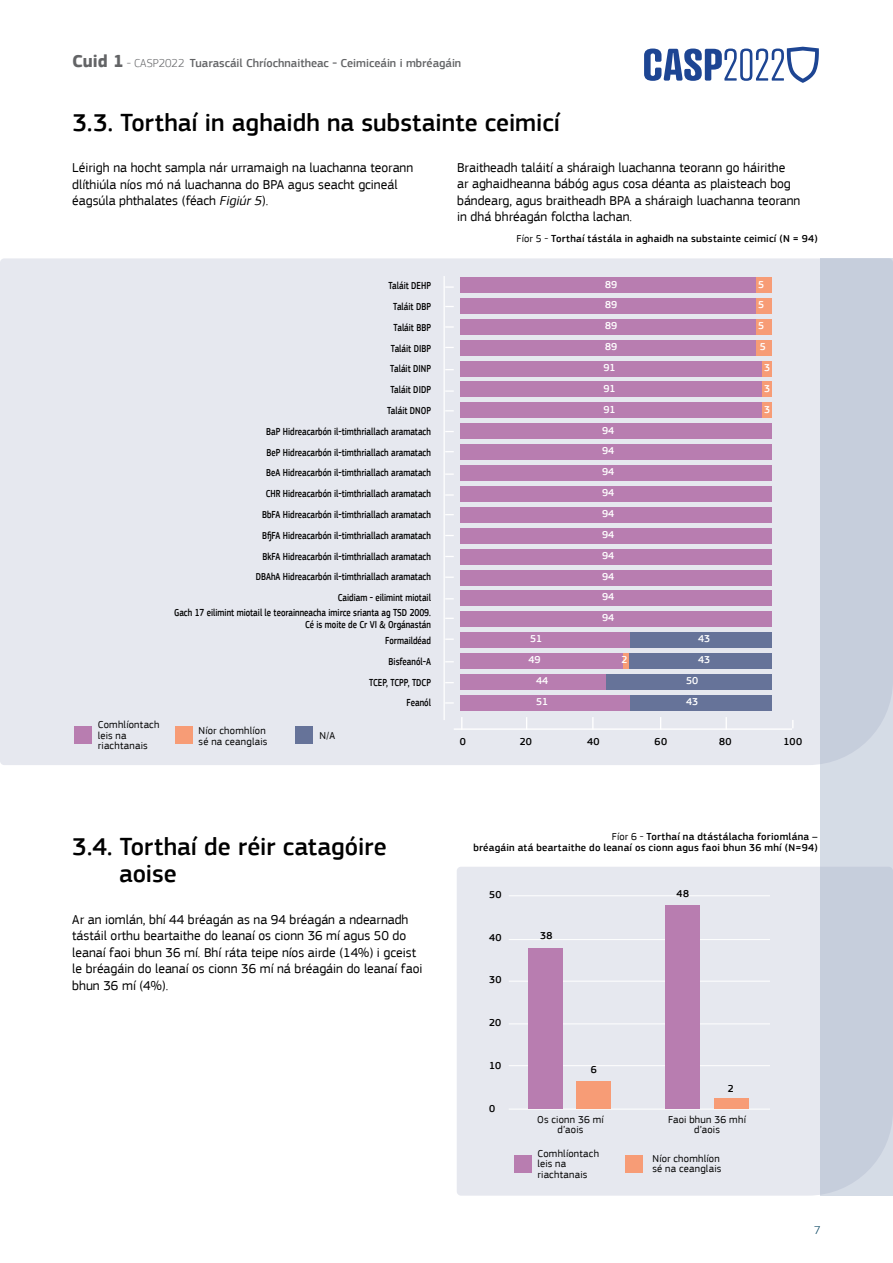
<style>
.page{position:relative;width:893px;height:1263px;background:#fff}
.page>*{position:absolute;margin:0;border:0;box-sizing:border-box;transform-origin:0 0}
.t1{font:500 25.5px/27px "EC Square Sans Pro";color:#000}
.t2{font:13.5px/16.5px "EC Square Sans Pro";color:#000}
.t3{font:500 12px "EC Square Sans Pro";color:#636466}
.t4{font:300 12px "EC Square Sans Pro";color:#02405d}
.t5{font:500 10.5px/20.9px "EC Square Sans Pro";color:#000;text-align:right;scale:.81 1}
.t6{font:500 10.5px/10.5px "EC Square Sans Pro";letter-spacing:.025em;color:#000;text-align:right}
.t7{font:10.5px/10.5px "EC Square Sans Pro";letter-spacing:.025em;color:#000}
.t8{font:500 10.5px/20.9px "EC Square Sans Pro";color:#fff;text-align:justify}
.t9{font:500 10.5px "EC Square Sans Pro";color:#000}
.s1{font-weight:700;font-size:18px}
.s2{font-weight:300}
.s3{font-style:italic}
.s4{font-weight:400}
</style>
<div class="page">
<div style="left:0;top:258px;width:821px;height:507px;background:#e6e8ef"></div>
<div style="left:629px;top:633px;width:143px;height:15px;background:#667399"></div>
<div style="left:629px;top:654px;width:143px;height:15px;background:#667399"></div>
<div style="left:606px;top:674px;width:166px;height:15px;background:#667399"></div>
<div style="left:629px;top:695px;width:143px;height:15px;background:#667399"></div>
<div style="left:755px;top:277px;width:17px;height:15px;background:#f79c76"></div>
<div style="left:755px;top:298px;width:17px;height:15px;background:#f79c76"></div>
<div style="left:755px;top:319px;width:17px;height:15px;background:#f79c76"></div>
<div style="left:755px;top:340px;width:17px;height:15px;background:#f79c76"></div>
<div style="left:762px;top:361px;width:10px;height:15px;background:#f79c76"></div>
<div style="left:762px;top:382px;width:10px;height:15px;background:#f79c76"></div>
<div style="left:762px;top:403px;width:10px;height:15px;background:#f79c76"></div>
<div style="left:622px;top:654px;width:7px;height:15px;background:#f79c76"></div>
<div style="left:460px;top:277px;width:295px;height:15px;background:#b87db0"></div>
<div style="left:460px;top:298px;width:295px;height:15px;background:#b87db0"></div>
<div style="left:460px;top:319px;width:295px;height:15px;background:#b87db0"></div>
<div style="left:460px;top:340px;width:295px;height:15px;background:#b87db0"></div>
<div style="left:460px;top:361px;width:302px;height:15px;background:#b87db0"></div>
<div style="left:460px;top:382px;width:302px;height:15px;background:#b87db0"></div>
<div style="left:460px;top:403px;width:302px;height:15px;background:#b87db0"></div>
<div style="left:460px;top:424px;width:312px;height:15px;background:#b87db0"></div>
<div style="left:460px;top:445px;width:312px;height:15px;background:#b87db0"></div>
<div style="left:460px;top:465px;width:312px;height:16px;background:#b87db0"></div>
<div style="left:460px;top:486px;width:312px;height:15px;background:#b87db0"></div>
<div style="left:460px;top:507px;width:312px;height:15px;background:#b87db0"></div>
<div style="left:460px;top:528px;width:312px;height:15px;background:#b87db0"></div>
<div style="left:460px;top:549px;width:312px;height:15px;background:#b87db0"></div>
<div style="left:460px;top:570px;width:312px;height:15px;background:#b87db0"></div>
<div style="left:460px;top:591px;width:312px;height:15px;background:#b87db0"></div>
<div style="left:460px;top:612px;width:312px;height:15px;background:#b87db0"></div>
<div style="left:460px;top:633px;width:169px;height:15px;background:#b87db0"></div>
<div style="left:460px;top:654px;width:162px;height:15px;background:#b87db0"></div>
<div style="left:460px;top:674px;width:146px;height:15px;background:#b87db0"></div>
<div style="left:460px;top:695px;width:169px;height:15px;background:#b87db0"></div>
<svg style="left:592px;top:717px;width:2px;height:11px"></svg>
<hr style="left:454px;top:728px;width:338px;height:2px;background:#fff">
<div style="left:75px;top:726px;width:17px;height:17px;background:#b87db0"></div>
<div style="left:175px;top:726px;width:17px;height:17px;background:#f79c76"></div>
<div style="left:295px;top:726px;width:17px;height:17px;background:#667399"></div>
<hr style="left:443px;top:276px;width:2px;height:444px;background:#fff">
<svg style="left:445px;top:286px;width:9px;height:2px"></svg>
<svg style="left:445px;top:326px;width:9px;height:2px"></svg>
<svg style="left:445px;top:390px;width:9px;height:2px"></svg>
<svg style="left:445px;top:576px;width:9px;height:2px"></svg>
<svg style="left:445px;top:473px;width:9px;height:2px"></svg>
<svg style="left:445px;top:494px;width:9px;height:2px"></svg>
<svg style="left:445px;top:638px;width:9px;height:2px"></svg>
<svg style="left:445px;top:702px;width:9px;height:2px"></svg>
<div style="left:457px;top:867px;width:364px;height:329px;background:#e6e8ef"></div>
<hr style="left:509px;top:895px;width:261px;height:1px;background:#fff">
<hr style="left:509px;top:939px;width:261px;height:1px;background:#fff">
<hr style="left:509px;top:981px;width:261px;height:1px;background:#fff">
<hr style="left:509px;top:1065px;width:261px;height:1px;background:#fff">
<hr style="left:509px;top:1023px;width:261px;height:1px;background:#fff">
<hr style="left:509px;top:1109px;width:261px;height:1px;background:#fff">
<div style="left:577px;top:1081px;width:34px;height:28px;background:#f79c76"></div>
<div style="left:528px;top:948px;width:34px;height:161px;background:#b87db0"></div>
<div style="left:714px;top:1099px;width:34px;height:10px;background:#f79c76"></div>
<div style="left:666px;top:906px;width:34px;height:203px;background:#b87db0"></div>
<div style="left:514px;top:1155px;width:17px;height:17px;background:#b87db0"></div>
<div style="left:625px;top:1155px;width:17px;height:17px;background:#f79c76"></div>
<div style="left:821px;top:258px;width:72px;height:938px;background:linear-gradient(to right,#c7cfdd,#c9d1de)"></div>
<svg style="left:644px;top:47px;width:175px;height:36px"></svg>
<p class="t3" style="left:72px;top:56px;width:390px"><span class="s1">Cuid 1</span> <span class="s2">- CASP2022</span> Tuarascáil Chríochnaitheac - Ceimiceáin i mbréagáin</p>
<h1 class="t1" style="left:72px;top:109px;width:489px">3.3. Torthaí in aghaidh na substainte ceimicí</h1>
<p class="t2" style="left:72px;top:159px;width:342px">Léirigh na hocht sampla nár urramaigh na luachanna teorann dlíthiúla níos mó ná luachanna do BPA agus seacht gcineál éagsúla phthalates (féach <span class="s3">Figiúr 5</span>).</p>
<p class="t5" style="left:256px;top:275px;width:218px">Taláit DEHP<br>Taláit DBP<br>Taláit BBP<br>Taláit DIBP<br>Taláit DINP<br>Taláit DIDP<br>Taláit DNOP<br>BaP Hidreacarbón il-timthriallach aramatach<br>BeP Hidreacarbón il-timthriallach aramatach<br>BeA Hidreacarbón il-timthriallach aramatach<br>CHR Hidreacarbón il-timthriallach aramatach<br>BbFA Hidreacarbón il-timthriallach aramatach<br>BfjFA Hidreacarbón il-timthriallach aramatach<br>BkFA Hidreacarbón il-timthriallach aramatach<br>DBAhA Hidreacarbón il-timthriallach aramatach<br>Caidiam - eilimint miotail</p>
<p class="t5" style="left:174px;top:607px;width:319px;line-height:11.9px">Gach 17 eilimint miotail le teorainneacha imirce srianta ag TSD 2009.<br>Cé is moite de Cr VI &amp; Orgánastán</p>
<p class="t5" style="left:369px;top:630px;width:78px">Formaildéad<br>Bisfeanól-A<br>TCEP, TCPP, TDCP<br>Feanól</p>
<p class="t7" style="left:98px;top:719px;width:63px">Comhlíontach leis na riachtanais</p>
<p class="t7" style="left:199px;top:725px;width:70px">Níor chomhlíon sé na ceanglais</p>
<p class="t7" style="left:320px;top:730px;width:17px">N/A</p>
<p class="t2" style="left:457px;top:159px;width:345px">Braitheadh taláití a sháraigh luachanna teorann go háirithe<br>ar aghaidheanna bábóg agus cosa déanta as plaisteach bog bándearg, agus braitheadh BPA a sháraigh luachanna teorann in dhá bhréagán folctha lachan.</p>
<p class="t6" style="left:517px;top:234px;width:303px"><span class="s4">Fíor 5 -</span> Torthaí tástála in aghaidh na substainte ceimicí (N = 94)</p>
<p class="t8" style="left:605px;top:274px;width:14px">89</p>
<p class="t8" style="left:758px;top:274px;width:8px">5</p>
<p class="t8" style="left:605px;top:295px;width:14px">89</p>
<p class="t8" style="left:758px;top:295px;width:8px">5</p>
<p class="t8" style="left:605px;top:316px;width:14px">89</p>
<p class="t8" style="left:758px;top:316px;width:8px">5</p>
<p class="t8" style="left:605px;top:336px;width:14px">89</p>
<p class="t8" style="left:760px;top:336px;width:8px">5</p>
<p class="t8" style="left:604px;top:357px;width:14px">91</p>
<p class="t8" style="left:764px;top:357px;width:8px">3</p>
<p class="t8" style="left:604px;top:378px;width:14px">91</p>
<p class="t8" style="left:764px;top:378px;width:8px">3</p>
<p class="t8" style="left:604px;top:399px;width:14px">91</p>
<p class="t8" style="left:764px;top:399px;width:8px">3</p>
<p class="t8" style="left:602px;top:420px;width:14px">94<br>94<br>94<br>94<br>94<br>94<br>94<br>94<br>94<br>94</p>
<p class="t8" style="left:530px;top:628px;width:14px">51</p>
<p class="t8" style="left:698px;top:628px;width:14px">43</p>
<p class="t8" style="left:529px;top:649px;width:14px">49</p>
<p class="t8" style="left:622px;top:649px;width:8px">2</p>
<p class="t8" style="left:698px;top:649px;width:14px">43</p>
<p class="t8" style="left:536px;top:670px;width:14px">44</p>
<p class="t8" style="left:686px;top:670px;width:14px">50</p>
<p class="t8" style="left:536px;top:691px;width:14px">51</p>
<p class="t8" style="left:686px;top:691px;width:14px">43</p>
<p class="t9" style="left:460px;top:735px;width:8px">0</p>
<p class="t9" style="left:520px;top:735px;width:14px">20</p>
<p class="t9" style="left:587px;top:735px;width:14px">40</p>
<p class="t9" style="left:655px;top:735px;width:14px">60</p>
<p class="t9" style="left:719px;top:735px;width:14px">80</p>
<p class="t9" style="left:783px;top:735px;width:20px">100</p>
<h1 class="t1" style="left:119px;top:834px;width:269px;text-indent:-47px">3.4. Torthaí de réir catagóire aoise</h1>
<p class="t2" style="left:72px;top:911px;width:352px">Ar an iomlán, bhí 44 bréagán as na 94 bréagán a ndearnadh tástáil orthu beartaithe do leanaí os cionn 36 mí agus 50 do leanaí faoi bhun 36 mí. Bhí ráta teipe níos airde (14%) i gceist le bréagáin do leanaí os cionn 36 mí ná bréagáin do leanaí faoi bhun 36 mí (4%).</p>
<p class="t6" style="left:473px;top:832px;width:346px"><span class="s4">Fíor 6 -</span> Torthaí na dtástálacha foriomlána –<br>bréagáin atá beartaithe do leanaí os cionn agus faoi bhun 36 mhí (N=94)</p>
<p class="t9" style="left:489px;top:888px;width:14px">50</p>
<p class="t9" style="left:489px;top:931px;width:14px">40</p>
<p class="t9" style="left:489px;top:974px;width:14px">30</p>
<p class="t9" style="left:489px;top:1016px;width:14px">20</p>
<p class="t9" style="left:489px;top:1059px;width:14px">10</p>
<p class="t9" style="left:489px;top:1102px;width:8px">0</p>
<p class="t9" style="left:540px;top:929px;width:14px">38</p>
<p class="t9" style="left:591px;top:1064px;width:8px">6</p>
<p class="t9" style="left:676px;top:888px;width:14px">48</p>
<p class="t9" style="left:728px;top:1082px;width:8px">2</p>
<p class="t7" style="left:537px;top:1114px;width:68px;text-align:center">Os cionn 36 mí d’aois</p>
<p class="t7" style="left:668px;top:1114px;width:79px;text-align:center">Faoi bhun 36 mhí d’aois</p>
<p class="t7" style="left:537px;top:1148px;width:63px">Comhlíontach leis na riachtanais</p>
<p class="t7" style="left:652px;top:1153px;width:70px">Níor chomhlíon sé na ceanglais</p>
<p class="t4" style="left:814px;top:1223px;width:8px">7</p>
</div>
